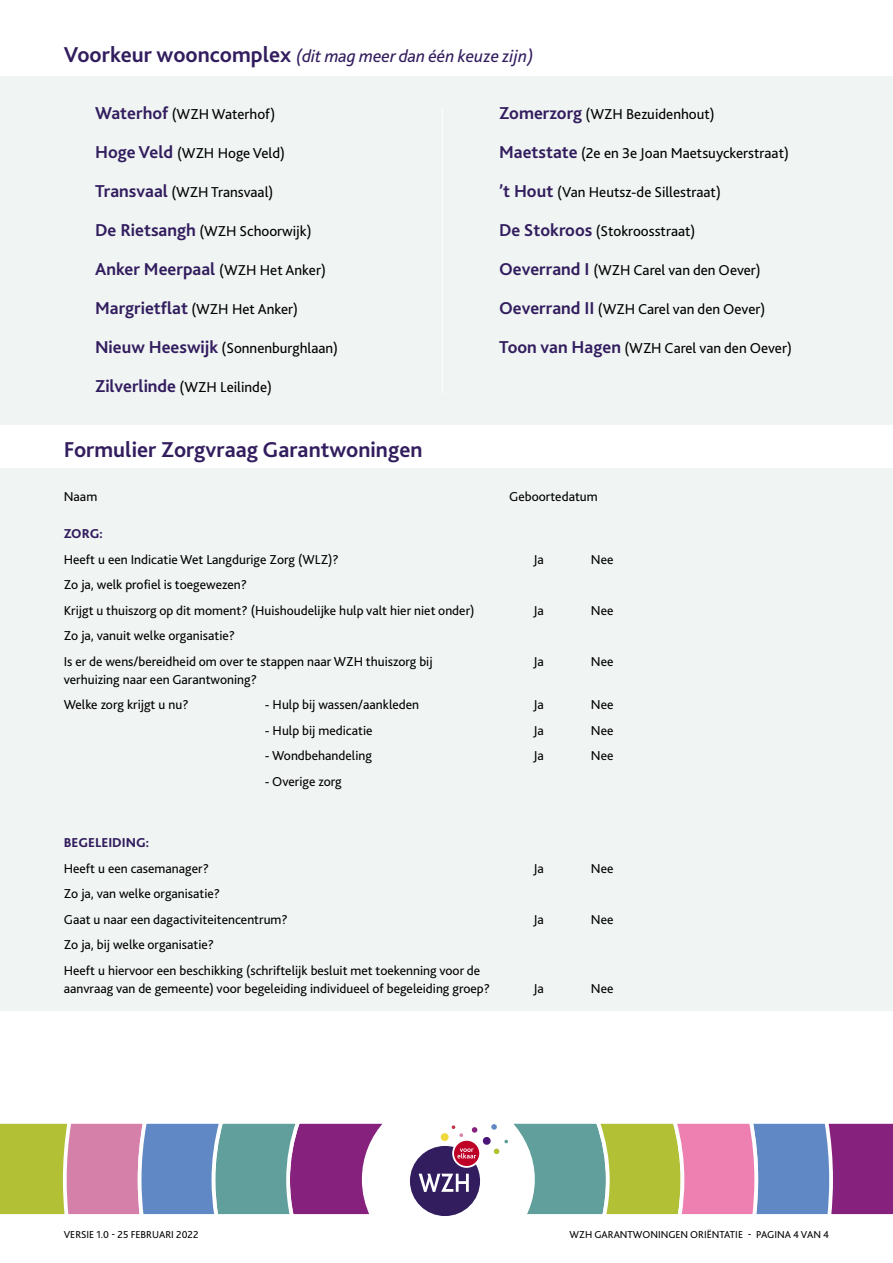
<style>
.page{position:relative;width:893px;height:1263px;background:#fff}
.page>*{position:absolute;margin:0;border:0;box-sizing:border-box;transform-origin:0 0}
.t1{font:700 22.5px "Bliss 2";color:#321d5e}
.t2{font:italic 18px "Bliss 2";color:#321d5e}
.t3{font:700 18px "Bliss 2";color:#321d5e}
.t4{font:15px "Bliss 2";color:#000}
.t5{font:13.5px/25.5px "Bliss 2";color:#000}
.t6{font:800 13.5px "Bliss 2";color:#321d5e}
.t7{font:10.5px "Bliss 2";color:#000}
.s1{font-weight:700;font-style:normal;font-size:22.5px}
.s2{font-weight:700;font-size:18px;color:#321d5e}
.s3{font-weight:400;font-size:15px;color:#000}
</style>
<div class="page">
<svg style="left:0;top:1123px;width:383px;height:92px;background:#998c98"></svg>
<svg style="left:410px;top:1123px;width:483px;height:93px"></svg>
<div style="left:0;top:77px;width:893px;height:348px;background:#f0f4f3"></div>
<div style="left:0;top:468px;width:893px;height:542px;background:#f0f4f3"></div>
<hr style="left:442px;top:108px;width:1px;height:286px;background:#fff">
<h2 class="t2" style="left:64px;top:45px;width:471px"><span class="s1">Voorkeur wooncomplex</span> (dit mag meer dan één keuze zijn)</h2>
<p class="t4" style="left:95px;top:105px;width:182px"><span class="s2">Waterhof</span> (WZH Waterhof)</p>
<p class="t4" style="left:95px;top:144px;width:191px"><span class="s2">Hoge Veld</span> (WZH Hoge Veld)</p>
<p class="t4" style="left:95px;top:183px;width:180px"><span class="s2">Transvaal</span> (WZH Transvaal)</p>
<p class="t4" style="left:95px;top:222px;width:218px"><span class="s2">De Rietsangh</span> (WZH Schoorwijk)</p>
<h2 class="t3" style="left:95px;top:258px;width:232px">Anker Meerpaal <span class="s3">(WZH Het Anker)</span></h2>
<p class="t4" style="left:95px;top:300px;width:204px"><span class="s2">Margrietflat</span> (WZH Het Anker)</p>
<p class="t4" style="left:95px;top:339px;width:245px"><span class="s2">Nieuw Heeswijk</span> (Sonnenburghlaan)</p>
<p class="t4" style="left:95px;top:378px;width:178px"><span class="s2">Zilverlinde</span> (WZH Leilinde)</p>
<p class="t4" style="left:499px;top:105px;width:217px"><span class="s2">Zomerzorg</span> (WZH Bezuidenhout)</p>
<p class="t4" style="left:499px;top:144px;width:291px"><span class="s2">Maetstate</span> (2e en 3e Joan Maetsuyckerstraat)</p>
<p class="t4" style="left:499px;top:183px;width:223px"><span class="s2">’t Hout</span> (Van Heutsz-de Sillestraat)</p>
<p class="t4" style="left:499px;top:222px;width:198px"><span class="s2">De Stokroos</span> (Stokroosstraat)</p>
<p class="t4" style="left:499px;top:261px;width:263px"><span class="s2">Oeverrand I</span> (WZH Carel van den Oever)</p>
<p class="t4" style="left:499px;top:300px;width:268px"><span class="s2">Oeverrand II</span> (WZH Carel van den Oever)</p>
<p class="t4" style="left:499px;top:339px;width:294px"><span class="s2">Toon van Hagen</span> (WZH Carel van den Oever)</p>
<h1 class="t1" style="left:64px;top:436px;width:360px">Formulier Zorgvraag Garantwoningen</h1>
<p class="t5" style="left:64px;top:483px;width:35px">Naam</p>
<p class="t5" style="left:509px;top:483px;width:90px">Geboortedatum</p>
<p class="t6" style="left:64px;top:525px;width:40px">ZORG:</p>
<p class="t5" style="left:64px;top:546px;width:277px">Heeft u een Indicatie Wet Langdurige Zorg (WLZ)?</p>
<p class="t5" style="left:533px;top:546px;width:12px">Ja</p>
<p class="t5" style="left:591px;top:546px;width:24px">Nee</p>
<p class="t5" style="left:64px;top:572px;width:412px">Zo ja, welk profiel is toegewezen?<br>Krijgt u thuiszorg op dit moment? (Huishoudelijke hulp valt hier niet onder)</p>
<p class="t5" style="left:533px;top:597px;width:12px">Ja</p>
<p class="t5" style="left:591px;top:597px;width:24px">Nee</p>
<p class="t5" style="left:64px;top:623px;width:370px">Zo ja, vanuit welke organisatie?<br>Is er de wens/bereidheid om over te stappen naar WZH thuiszorg bij</p>
<p class="t5" style="left:533px;top:648px;width:12px">Ja</p>
<p class="t5" style="left:591px;top:648px;width:24px">Nee</p>
<p class="t5" style="left:64px;top:666px;width:195px">verhuizing naar een Garantwoning?<br>Welke zorg krijgt u nu?</p>
<p class="t5" style="left:265px;top:692px;width:156px">- Hulp bij wassen/aankleden</p>
<p class="t5" style="left:533px;top:692px;width:12px">Ja</p>
<p class="t5" style="left:591px;top:692px;width:24px">Nee</p>
<p class="t5" style="left:265px;top:717px;width:109px">- Hulp bij medicatie</p>
<p class="t5" style="left:533px;top:717px;width:12px">Ja</p>
<p class="t5" style="left:591px;top:717px;width:24px">Nee</p>
<p class="t5" style="left:265px;top:743px;width:109px">- Wondbehandeling</p>
<p class="t5" style="left:533px;top:743px;width:12px">Ja</p>
<p class="t5" style="left:591px;top:743px;width:24px">Nee</p>
<p class="t5" style="left:265px;top:768px;width:78px">- Overige zorg</p>
<p class="t6" style="left:64px;top:834px;width:87px">BEGELEIDING:</p>
<p class="t5" style="left:64px;top:855px;width:147px">Heeft u een casemanager?</p>
<p class="t5" style="left:533px;top:855px;width:12px">Ja</p>
<p class="t5" style="left:591px;top:855px;width:24px">Nee</p>
<p class="t5" style="left:64px;top:881px;width:226px">Zo ja, van welke organisatie?<br>Gaat u naar een dagactiviteitencentrum?</p>
<p class="t5" style="left:533px;top:906px;width:12px">Ja</p>
<p class="t5" style="left:591px;top:906px;width:24px">Nee</p>
<p class="t5" style="left:64px;top:932px;width:418px">Zo ja, bij welke organisatie?<br>Heeft u hiervoor een beschikking (schriftelijk besluit met toekenning voor de</p>
<p class="t5" style="left:64px;top:975px;width:428px">aanvraag van de gemeente) voor begeleiding individueel of begeleiding groep?</p>
<p class="t5" style="left:533px;top:975px;width:12px">Ja</p>
<p class="t5" style="left:591px;top:975px;width:24px">Nee</p>
<p class="t7" style="left:64px;top:1228px;width:136px">VERSIE 1.0 - 25 FEBRUARI 2022</p>
<p class="t7" style="left:570px;top:1228px;width:261px">WZH GARANTWONINGEN ORIËNTATIE - PAGINA 4 VAN 4</p>
</div>
